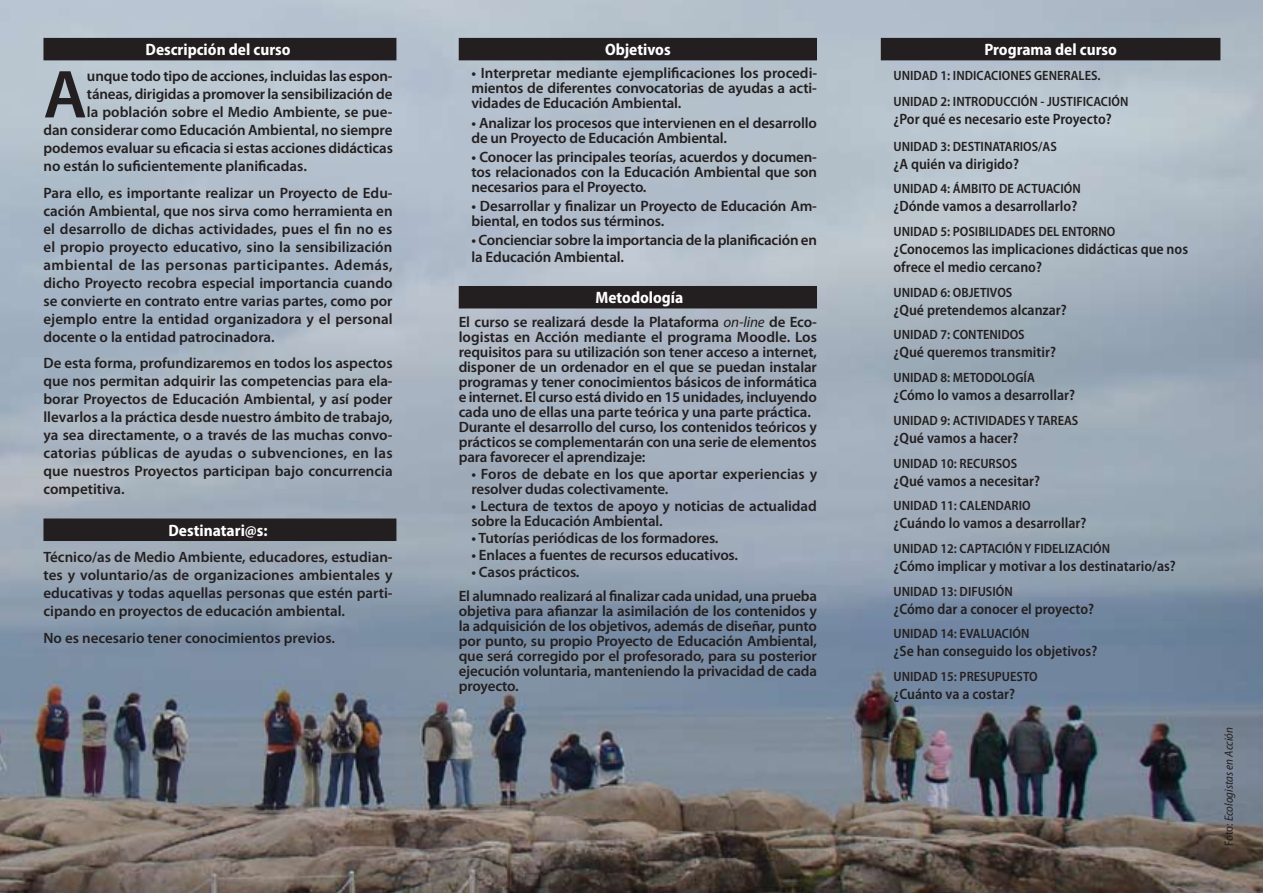
<style>
.page{position:relative;width:1263px;height:893px;background:#fff}
.page>*{position:absolute;margin:0;border:0;box-sizing:border-box;transform-origin:0 0}
.t1{font:600 68.4px "Myriad Pro";color:#231f20}
.t2{font:700 semi-condensed 16.5px "Myriad Pro";color:#fff}
.t3{font:600 15px/15px "Myriad Pro";letter-spacing:-.01em;color:#231f20}
.t4{font:600 semi-condensed 15px/18px "Myriad Pro";color:#231f20}
.t5{font:600 semi-condensed 13.5px/26.5px "Myriad Pro";color:#231f20}
.t6{font:italic semi-condensed 12px "Myriad Pro";color:#231f20}
.s1{font-weight:400;font-style:italic}
.s2{font-style:normal}
</style>
<div class="page">
<img style="left:0;top:0;width:1263px;height:893px">
<div style="left:43px;top:38px;width:353px;height:22px;background:#231f20"></div>
<div style="left:43px;top:518px;width:353px;height:23px;background:#231f20"></div>
<div style="left:459px;top:38px;width:358px;height:22px;background:#231f20"></div>
<div style="left:459px;top:286px;width:358px;height:22px;background:#231f20"></div>
<div style="left:881px;top:38px;width:339px;height:22px;background:#231f20"></div>
<p class="t2" style="left:146px;top:40px;width:147px">Descripción del curso</p>
<h1 class="t1" style="left:43px;top:51px;width:45px">A</h1>
<p class="t3" style="left:87px;top:68px;width:307px">unque todo tipo de acciones, incluidas las espon-</p>
<p class="t3" style="left:87px;top:86px;width:307px">táneas, dirigidas a promover la sensibilización de</p>
<p class="t3" style="left:87px;top:104px;width:307px">la población sobre el Medio Ambiente, se pue-</p>
<p class="t3" style="left:43px;top:122px;width:350px">dan considerar como Educación Ambiental, no siempre</p>
<p class="t3" style="left:43px;top:140px;width:351px">podemos evaluar su eficacia si estas acciones didácticas</p>
<p class="t3" style="left:43px;top:158px;width:265px">no están lo suficientemente planificadas.</p>
<p class="t3" style="left:43px;top:183px;width:351px;line-height:18px;text-align:justify">Para ello, es importante realizar un Proyecto de Edu&shy;cación Ambiental, que nos sirva como herramienta en el desarrollo de dichas actividades, pues el fin no es el propio proyecto educativo, sino la sensibilización ambiental de las personas participantes. Además, dicho Proyecto recobra especial importancia cuando se convierte en contrato entre varias partes, como por ejemplo entre la entidad organizadora y el personal docente o la entidad patrocinadora.</p>
<p class="t3" style="left:43px;top:354px;width:351px;line-height:18px;text-align:justify">De esta forma, profundizaremos en todos los aspectos que nos permitan adquirir las competencias para ela&shy;borar Proyectos de Educación Ambiental, y así poder llevarlos a la práctica desde nuestro ámbito de trabajo, ya sea directamente, o a través de las muchas convo&shy;catorias públicas de ayudas o subvenciones, en las que nuestros Proyectos participan bajo concurrencia competitiva.</p>
<p class="t2" style="left:168px;top:521px;width:101px">Destinatari@s:</p>
<p class="t3" style="left:43px;top:548px;width:351px;line-height:18px;text-align:justify">Técnico/as de Medio Ambiente, educadores, estudian&shy;tes y voluntario/as de organizaciones ambientales y educativas y todas aquellas personas que estén parti&shy;cipando en proyectos de educación ambiental.</p>
<p class="t3" style="left:43px;top:630px;width:293px">No es necesario tener conocimientos previos.</p>
<p class="t2" style="left:605px;top:40px;width:67px">Objetivos</p>
<p class="t3" style="left:471px;top:65px;width:347px;text-align:justify">• Interpretar mediante ejemplificaciones los procedi&shy;mientos de diferentes convocatorias de ayudas a acti&shy;vidades de Educación Ambiental.</p>
<p class="t3" style="left:471px;top:115px;width:347px">• Analizar los procesos que intervienen en el desarrollo de un Proyecto de Educación Ambiental.</p>
<p class="t3" style="left:471px;top:149px;width:347px;text-align:justify">• Conocer las principales teorías, acuerdos y documen&shy;tos relacionados con la Educación Ambiental que son necesarios para el Proyecto.</p>
<p class="t3" style="left:471px;top:198px;width:347px">• Desarrollar y finalizar un Proyecto de Educación Am&shy;biental, en todos sus términos.</p>
<p class="t3" style="left:471px;top:232px;width:347px;line-height:16.5px">• Concienciar sobre la importancia de la planificación en la Educación Ambiental.</p>
<p class="t2" style="left:595px;top:288px;width:89px">Metodología</p>
<p class="t3" style="left:459px;top:314px;width:360px">El curso se realizará desde la Plataforma <span class="s1">on-line</span> de Eco&shy;logistas en Acción mediante el programa Moodle. Los requisitos para su utilización son tener acceso a internet, disponer de un ordenador en el que se puedan instalar programas y tener conocimientos básicos de informática e internet. El curso está divido en 15 unidades, incluyendo cada uno de ellas una parte teórica y una parte práctica.<br>Durante el desarrollo del curso, los contenidos teóricos y prácticos se complementarán con una serie de elementos para favorecer el aprendizaje:</p>
<p class="t3" style="left:471px;top:466px;width:347px">• Foros de debate en los que aportar experiencias y resolver dudas colectivamente.</p>
<p class="t3" style="left:471px;top:498px;width:347px">• Lectura de textos de apoyo y noticias de actualidad sobre la Educación Ambiental.</p>
<p class="t3" style="left:471px;top:530px;width:248px">• Tutorías periódicas de los formadores.</p>
<p class="t3" style="left:471px;top:547px;width:268px">• Enlaces a fuentes de recursos educativos.</p>
<p class="t3" style="left:459px;top:560px;width:360px;line-height:23.5px;text-indent:13px">• Casos prácticos.<br>El alumnado realizará al finalizar cada unidad, una prueba</p>
<p class="t3" style="left:459px;top:603px;width:360px;text-align:justify">objetiva para afianzar la asimilación de los contenidos y la adquisición de los objetivos, además de diseñar, punto por punto, su propio Proyecto de Educación Ambiental, que será corregido por el profesorado, para su posterior ejecución voluntaria, manteniendo la privacidad de cada proyecto.</p>
<p class="t2" style="left:984px;top:40px;width:134px">Programa del curso</p>
<p class="t5" style="left:893px;top:62px;width:236px">UNIDAD 1: INDICACIONES GENERALES.<br>UNIDAD 2: INTRODUCCIÓN - JUSTIFICACIÓN</p>
<p class="t4" style="left:893px;top:110px;width:220px">¿Por qué es necesario este Proyecto?</p>
<p class="t5" style="left:893px;top:133px;width:165px">UNIDAD 3: DESTINATARIOS/AS</p>
<p class="t4" style="left:893px;top:155px;width:127px">¿A quién va dirigido?</p>
<p class="t5" style="left:893px;top:176px;width:189px">UNIDAD 4: ÁMBITO DE ACTUACIÓN</p>
<p class="t4" style="left:893px;top:198px;width:185px">¿Dónde vamos a desarrollarlo?</p>
<p class="t5" style="left:893px;top:218px;width:223px">UNIDAD 5: POSIBILIDADES DEL ENTORNO</p>
<p class="t4" style="left:893px;top:240px;width:296px">¿Conocemos las implicaciones didácticas que nos ofrece el medio cercano?</p>
<p class="t5" style="left:893px;top:279px;width:120px">UNIDAD 6: OBJETIVOS</p>
<p class="t4" style="left:893px;top:301px;width:175px">¿Qué pretendemos alcanzar?</p>
<p class="t5" style="left:893px;top:322px;width:133px">UNIDAD 7: CONTENIDOS</p>
<p class="t4" style="left:893px;top:344px;width:164px">¿Qué queremos transmitir?</p>
<p class="t5" style="left:893px;top:365px;width:143px">UNIDAD 8: METODOLOGÍA</p>
<p class="t4" style="left:893px;top:386px;width:183px">¿Cómo lo vamos a desarrollar?</p>
<p class="t5" style="left:893px;top:407px;width:186px">UNIDAD 9: ACTIVIDADES Y TAREAS</p>
<p class="t4" style="left:893px;top:429px;width:126px">¿Qué vamos a hacer?</p>
<p class="t5" style="left:893px;top:450px;width:125px">UNIDAD 10: RECURSOS</p>
<p class="t4" style="left:893px;top:472px;width:148px">¿Qué vamos a necesitar?</p>
<p class="t5" style="left:893px;top:493px;width:139px">UNIDAD 11: CALENDARIO</p>
<p class="t4" style="left:893px;top:514px;width:194px">¿Cuándo lo vamos a desarrollar?</p>
<p class="t5" style="left:893px;top:535px;width:218px">UNIDAD 12: CAPTACIÓN Y FIDELIZACIÓN</p>
<p class="t4" style="left:893px;top:557px;width:284px">¿Cómo implicar y motivar a los destinatario/as?</p>
<p class="t5" style="left:893px;top:578px;width:121px">UNIDAD 13: DIFUSIÓN</p>
<p class="t4" style="left:893px;top:600px;width:202px">¿Cómo dar a conocer el proyecto?</p>
<p class="t5" style="left:893px;top:621px;width:137px">UNIDAD 14: EVALUACIÓN</p>
<p class="t4" style="left:893px;top:643px;width:205px">¿Se han conseguido los objetivos?</p>
<p class="t5" style="left:893px;top:663px;width:146px">UNIDAD 15: PRESUPUESTO</p>
<p class="t4" style="left:893px;top:685px;width:123px">¿Cuánto va a costar?</p>
<p class="t6" style="left:1222px;top:846px;width:121px;rotate:-90deg"><span class="s2">Foto:</span> Ecologistas en Acción</p>
</div>
